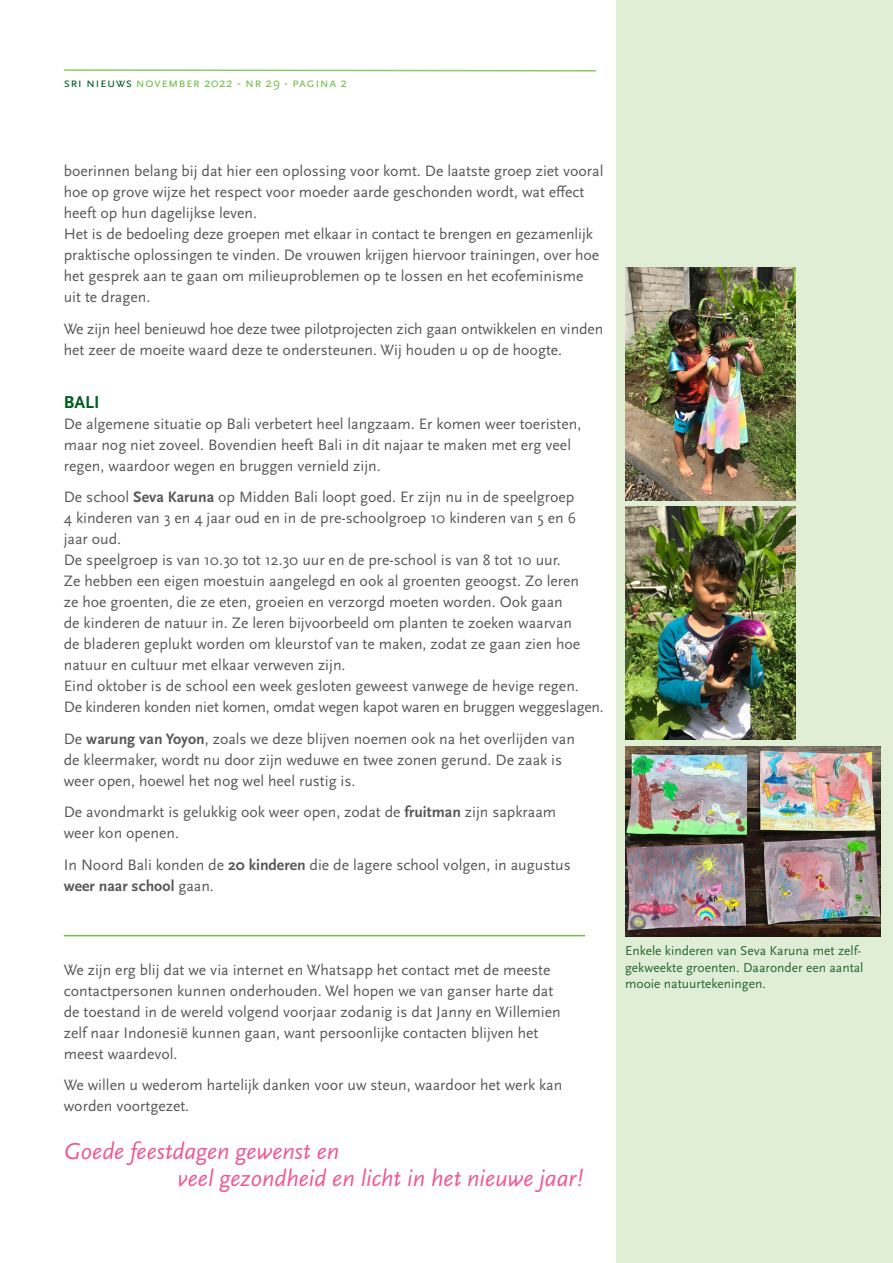
<style>
.page{position:relative;width:893px;height:1263px;background:#fff}
.page>*{position:absolute;margin:0;border:0;box-sizing:border-box;transform-origin:0 0}
.t1{font:italic 24px "Scala Sans Pro";color:#f05897}
.t2{font:700 18px "Scala Sans Pro";color:#015c20}
.t3{font:15.75px/21px "Scala Sans Pro";color:#57585a}
.t4{font:13.5px/16.5px "Scala Sans Pro";color:#266835}
.t5{font:13.5px "Scala Sans Caps";letter-spacing:.03em;color:#71bf44}
.s1{color:#015c20}
.s2{font-family:"Scala Sans Pro"}
.s3{font-weight:700}
</style>
<div class="page">
<div style="left:617px;top:0;width:276px;height:1263px;background:#dfeed4"></div>
<svg style="left:63px;top:69px;width:534px;height:3px"></svg>
<img style="left:625px;top:747px;width:255px;height:189px">
<img style="left:625px;top:267px;width:170px;height:233px">
<img style="left:625px;top:507px;width:170px;height:233px">
<hr style="left:64px;top:935px;width:521px;height:1px;background:#71bf44">
<p class="t5" style="left:64px;top:76px;width:285px"><span class="s1">sri nieuws</span> november <span class="s2">2022 -</span> nr <span class="s2">29 -</span> pagina <span class="s2">2</span></p>
<p class="t3" style="left:64px;top:160px;width:541px">boerinnen belang bij dat hier een oplossing voor komt. De laatste groep ziet vooral hoe op grove wijze het respect voor moeder aarde geschonden wordt, wat effect heeft op hun dagelijkse leven.</p>
<p class="t3" style="left:64px;top:223px;width:531px">Het is de bedoeling deze groepen met elkaar in contact te brengen en gezamenlijk</p>
<p class="t3" style="left:64px;top:244px;width:537px">praktische oplossingen te vinden. De vrouwen krijgen hiervoor trainingen, over hoe</p>
<p class="t3" style="left:64px;top:265px;width:521px">het gesprek aan te gaan om milieuproblemen op te lossen en het ecofeminisme</p>
<p class="t3" style="left:64px;top:286px;width:88px">uit te dragen.</p>
<p class="t3" style="left:64px;top:318px;width:541px">We zijn heel benieuwd hoe deze twee pilotprojecten zich gaan ontwikkelen en vinden het zeer de moeite waard deze te ondersteunen. Wij houden u op de hoogte.</p>
<p class="t2" style="left:64px;top:391px;width:37px">BALI</p>
<p class="t3" style="left:64px;top:413px;width:519px">De algemene situatie op Bali verbetert heel langzaam. Er komen weer toeristen, maar nog niet zoveel. Bovendien heeft Bali in dit najaar te maken met erg veel regen, waardoor wegen en bruggen vernield zijn.</p>
<p class="t3" style="left:64px;top:486px;width:512px">De school <span class="s3">Seva Karuna</span> op Midden Bali loopt goed. Er zijn nu in de speelgroep</p>
<p class="t3" style="left:64px;top:507px;width:514px">4 kinderen van 3 en 4 jaar oud en in de pre-schoolgroep 10 kinderen van 5 en 6 jaar oud.</p>
<p class="t3" style="left:64px;top:549px;width:498px">De speelgroep is van 10.30 tot 12.30 uur en de pre-school is van 8 tot 10 uur.</p>
<p class="t3" style="left:64px;top:570px;width:518px">Ze hebben een eigen moestuin aangelegd en ook al groenten geoogst. Zo leren ze hoe groenten, die ze eten, groeien en verzorgd moeten worden. Ook gaan de kinderen de natuur in. Ze leren bijvoorbeeld om planten te zoeken waarvan de bladeren geplukt worden om kleurstof van te maken, zodat ze gaan zien hoe natuur en cultuur met elkaar verweven zijn.</p>
<p class="t3" style="left:64px;top:675px;width:517px">Eind oktober is de school een week gesloten geweest vanwege de hevige regen.</p>
<p class="t3" style="left:64px;top:696px;width:542px">De kinderen konden niet komen, omdat wegen kapot waren en bruggen weggeslagen.</p>
<p class="t3" style="left:64px;top:728px;width:513px">De <span class="s3">warung van Yoyon</span>, zoals we deze blijven noemen ook na het overlijden van</p>
<p class="t3" style="left:64px;top:749px;width:500px">de kleermaker, wordt nu door zijn weduwe en twee zonen gerund. De zaak is</p>
<p class="t3" style="left:64px;top:770px;width:293px">weer open, hoewel het nog wel heel rustig is.</p>
<p class="t3" style="left:64px;top:801px;width:494px">De avondmarkt is gelukkig ook weer open, zodat de <span class="s3">fruitman</span> zijn sapkraam</p>
<p class="t3" style="left:64px;top:822px;width:117px">weer kon openen.</p>
<p class="t3" style="left:64px;top:854px;width:508px">In Noord Bali konden de <span class="s3">20 kinderen</span> die de lagere school volgen, in augustus <span class="s3">weer naar school</span> gaan.</p>
<p class="t3" style="left:64px;top:959px;width:488px">We zijn erg blij dat we via internet en Whatsapp het contact met de meeste</p>
<p class="t3" style="left:64px;top:980px;width:491px">contactpersonen kunnen onderhouden. Wel hopen we van ganser harte dat</p>
<p class="t3" style="left:64px;top:1001px;width:498px">de toestand in de wereld volgend voorjaar zodanig is dat Janny en Willemien</p>
<p class="t3" style="left:64px;top:1022px;width:476px">zelf naar Indonesië kunnen gaan, want persoonlijke contacten blijven het</p>
<p class="t3" style="left:64px;top:1043px;width:115px">meest waardevol.</p>
<p class="t3" style="left:64px;top:1074px;width:500px">We willen u wederom hartelijk danken voor uw steun, waardoor het werk kan</p>
<p class="t3" style="left:64px;top:1095px;width:127px">worden voortgezet.</p>
<p class="t1" style="left:64px;top:1137px;width:277px">Goede feestdagen gewenst en</p>
<p class="t1" style="left:178px;top:1164px;width:406px">veel gezondheid en licht in het nieuwe jaar!</p>
<p class="t4" style="left:625px;top:943px;width:240px">Enkele kinderen van Seva Karuna met zelf&shy;gekweekte groenten. Daaronder een aantal mooie natuurtekeningen.</p>
</div>
